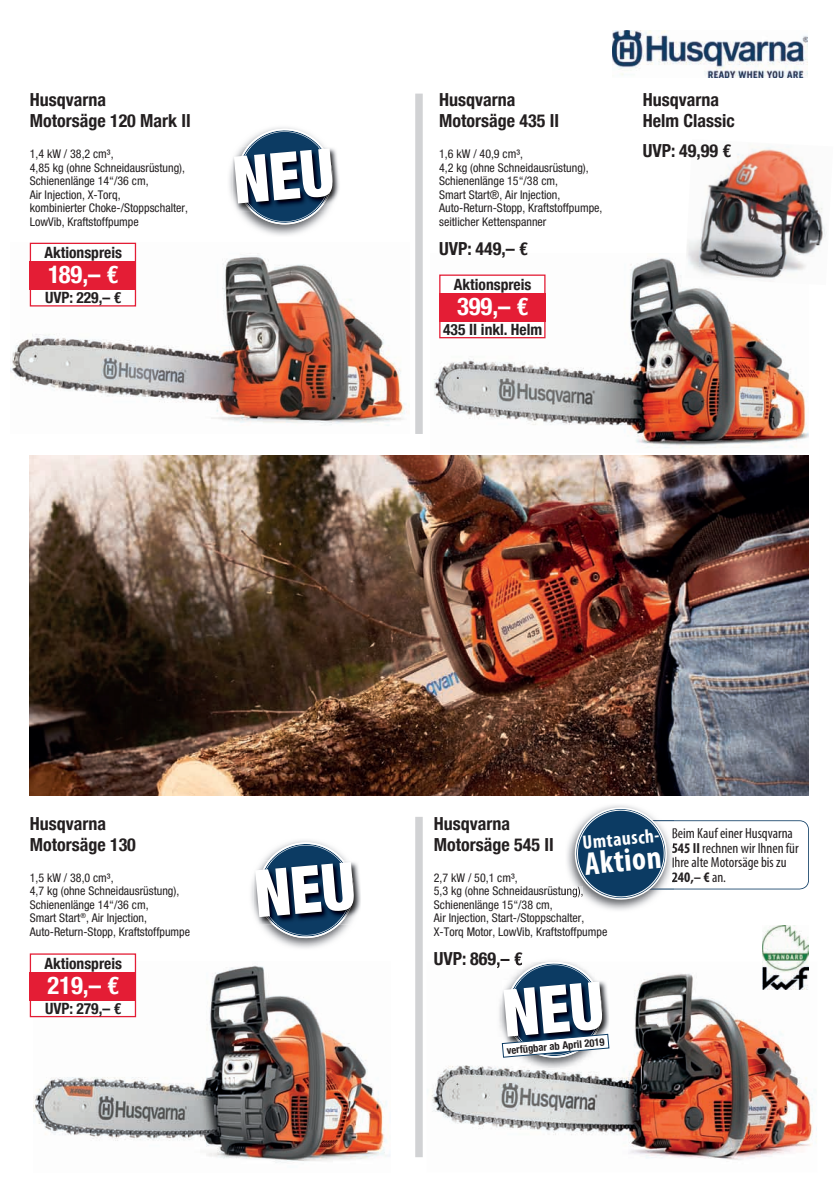
<style>
.page{position:relative;width:838px;height:1187px;background:#fff}
.page>*{position:absolute;margin:0;border:0;box-sizing:border-box;transform-origin:0 0}
.t1{font:700 condensed 32.55px "Myriad Pro";color:#fff}
.t2{font:700 condensed 24.6px "Helvetica Neue";color:#fff}
.t3{font:700 condensed 19.5px "Myriad Pro";color:#fff}
.t4{font:700 condensed 18px/21px "Helvetica Neue";color:#231f20}
.t5{font:700 condensed 15.6px "Helvetica Neue";color:#231f20}
.t6{font:condensed 14.55px/14.5px "Myriad Pro";color:#231f20}
.t7{font:condensed 12px/13.5px "Helvetica Neue";color:#231f20}
.t8{font:700 condensed 10.5px "Helvetica Neue";color:#231f20}
.s1{font-weight:700}
</style>
<div class="page">
<div style="left:415px;top:94px;width:8px;height:340px;background:#d1d2d4"></div>
<div style="left:415px;top:816px;width:8px;height:341px;background:#d1d2d4"></div>
<img style="left:33px;top:961px;width:357px;height:202px">
<img style="left:431px;top:966px;width:386px;height:194px">
<img style="left:434px;top:258px;width:374px;height:190px">
<img style="left:11px;top:243px;width:395px;height:183px">
<img style="left:612px;top:30px;width:195px;height:48px">
<img style="left:30px;top:455px;width:778px;height:340px">
<img style="left:229px;top:164px;width:81px;height:71px">
<img style="left:232px;top:153px;width:107px;height:58px">
<svg style="left:233px;top:127px;width:103px;height:101px"></svg>
<img style="left:251px;top:881px;width:81px;height:67px">
<img style="left:357px;top:865px;width:4px;height:48px">
<img style="left:253px;top:879px;width:1px;height:45px">
<svg style="left:254px;top:840px;width:103px;height:101px"></svg>
<img style="left:762px;top:925px;width:46px;height:64px">
<div style="left:30px;top:243px;width:105px;height:63px;background:#fff"></div>
<div style="left:30px;top:243px;width:106px;height:63px;border:1px solid #e41d35"></div>
<div style="left:30px;top:261px;width:106px;height:28px;background:#e41d35"></div>
<div style="left:440px;top:275px;width:105px;height:62px;background:#fff"></div>
<div style="left:439px;top:274px;width:106px;height:64px;border:1px solid #e41d35"></div>
<div style="left:439px;top:293px;width:106px;height:28px;background:#e41d35"></div>
<img style="left:685px;top:146px;width:141px;height:139px">
<div style="left:30px;top:954px;width:105px;height:62px;background:#fff"></div>
<div style="left:30px;top:953px;width:106px;height:64px;border:1px solid #e41d35"></div>
<div style="left:30px;top:971px;width:106px;height:29px;background:#e41d35"></div>
<img style="left:497px;top:968px;width:112px;height:101px">
<img style="left:497px;top:962px;width:4px;height:6px">
<img style="left:609px;top:979px;width:1px;height:65px">
<svg style="left:501px;top:958px;width:108px;height:103px"></svg>
<img style="left:567px;top:840px;width:79px;height:70px">
<img style="left:565px;top:886px;width:5px;height:11px">
<svg style="left:570px;top:805px;width:239px;height:98px"></svg>
<h3 class="t4" style="left:30px;top:88px;width:163px">Husqvarna<br>Motorsäge 120 Mark II</h3>
<p class="t7" style="left:30px;top:147px;width:160px">1,4 kW / 38,2 cm³,<br>4,85 kg (ohne Schneidausrüstung),<br>Schienenlänge 14“/36 cm,<br>Air Injection, X-Torq,<br>kombinierter Choke-/Stoppschalter,<br>LowVib, Kraftstoffpumpe</p>
<h3 class="t5" style="left:44px;top:239px;width:79px">Aktionspreis</h3>
<h2 class="t2" style="left:48px;top:254px;width:72px">189,– €</h2>
<h3 class="t5" style="left:45px;top:285px;width:78px">UVP: 229,– €</h3>
<h3 class="t4" style="left:30px;top:811px;width:108px">Husqvarna<br>Motorsäge 130</h3>
<p class="t7" style="left:30px;top:870px;width:162px">1,5 kW / 38,0 cm³,<br>4,7 kg (ohne Schneidausrüstung),<br>Schienenlänge 14“/36 cm,<br>Smart Start<sup>®</sup>, Air Injection,<br>Auto-Return-Stopp, Kraftstoffpumpe</p>
<h3 class="t5" style="left:44px;top:949px;width:79px">Aktionspreis</h3>
<h2 class="t2" style="left:48px;top:964px;width:73px">219,– €</h2>
<h3 class="t5" style="left:45px;top:995px;width:78px">UVP: 279,– €</h3>
<h3 class="t4" style="left:439px;top:88px;width:121px">Husqvarna<br>Motorsäge 435 II</h3>
<p class="t7" style="left:439px;top:147px;width:165px">1,6 kW / 40,9 cm³,<br>4,2 kg (ohne Schneidausrüstung),<br>Schienenlänge 15“/38 cm,<br>Smart Start®, Air Injection,<br>Auto-Return-Stopp, Kraftstoffpumpe, seitlicher Kettenspanner</p>
<h3 class="t4" style="left:439px;top:237px;width:90px">UVP: 449,– €</h3>
<h3 class="t5" style="left:454px;top:271px;width:79px">Aktionspreis</h3>
<h2 class="t2" style="left:457px;top:286px;width:73px">399,– €</h2>
<h3 class="t5" style="left:443px;top:316px;width:101px">435 II inkl. Helm</h3>
<h3 class="t4" style="left:643px;top:88px;width:93px">Husqvarna<br>Helm Classic</h3>
<h3 class="t4" style="left:643px;top:139px;width:90px">UVP: 49,99 €</h3>
<h3 class="t4" style="left:434px;top:811px;width:121px">Husqvarna<br>Motorsäge 545 II</h3>
<p class="t7" style="left:434px;top:870px;width:175px">2,7 kW / 50,1 cm³,<br>5,3 kg (ohne Schneidausrüstung),<br>Schienenlänge 15“/38 cm,<br>Air Injection, Start-/Stoppschalter,<br>X-Torq Motor, LowVib, Kraftstoffpumpe</p>
<h3 class="t4" style="left:434px;top:946px;width:90px">UVP: 869,– €</h3>
<h3 class="t3" style="left:581px;top:830px;width:83px;rotate:-5deg">Umtausch-</h3>
<h1 class="t1" style="left:583px;top:843px;width:79px;rotate:-5deg">Aktion</h1>
<p class="t6" style="left:671px;top:825px;width:128px">Beim Kauf einer Husqvarna<br><span class="s1">545 II</span> rechnen wir Ihnen für<br>Ihre alte Motorsäge bis zu<br><span class="s1">240,– €</span> an.</p>
<p class="t8" style="left:506px;top:1043px;width:100px;rotate:-5deg">verfügbar ab April 2019</p>
</div>
